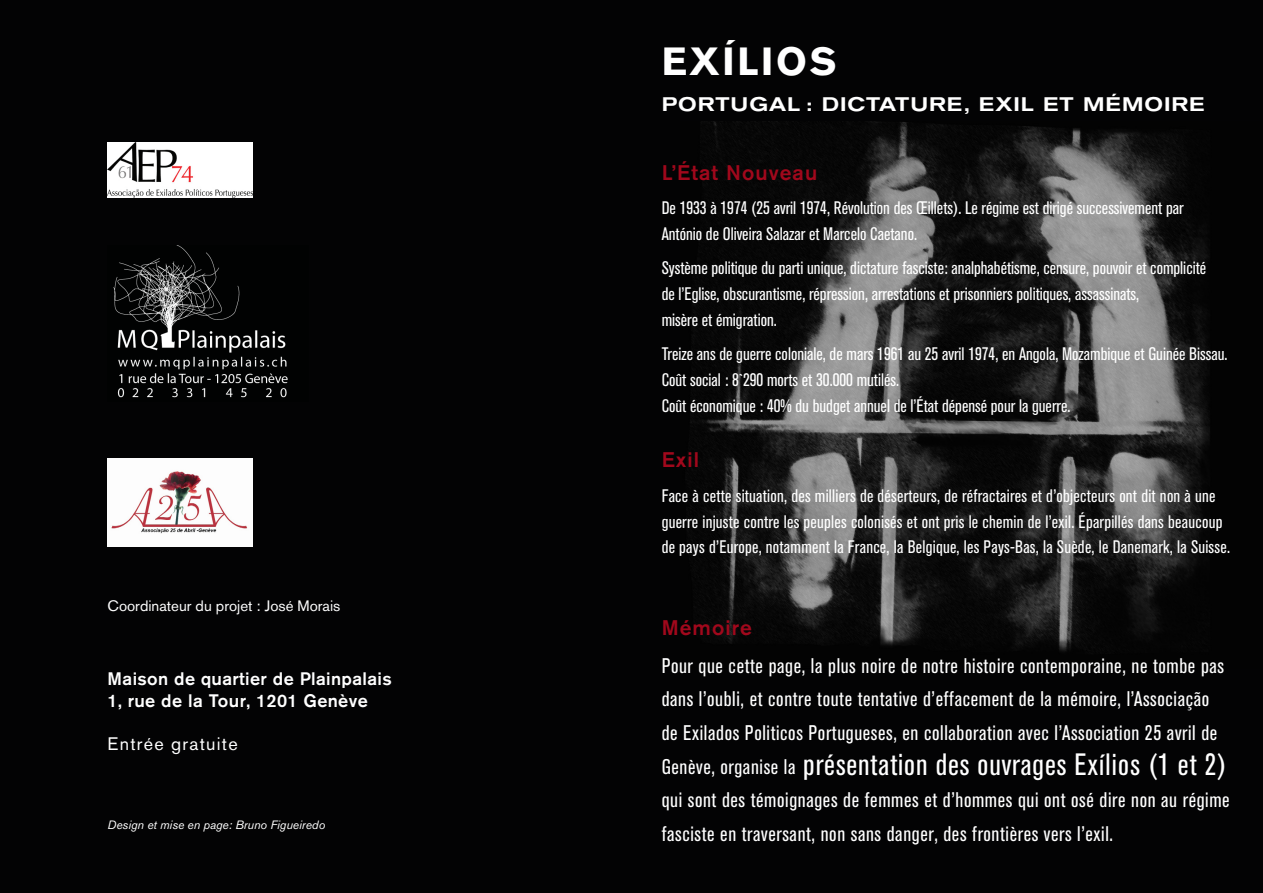
<style>
.page{position:relative;width:1263px;height:893px;background:#030304}
.page>*{position:absolute;margin:0;border:0;box-sizing:border-box;transform-origin:0 0}
.t1{font:700 39px "Akzidenz Grotesk BQ";letter-spacing:.07em;color:#fff}
.t2{font:condensed 30.6px "Akzidenz Grotesk BQ";letter-spacing:.03em;color:#fff}
.t3{font:condensed 21px "Akzidenz Grotesk BQ";letter-spacing:.03em;color:#fff}
.t4{font:500 21px "Akzidenz Grotesk BQ";letter-spacing:.05em;color:#a1081c}
.t5{font:500 expanded 19.5px "Akzidenz Grotesk BQ";letter-spacing:.05em;color:#fff}
.t6{font:condensed 18px "Akzidenz Grotesk BQ";color:#fff}
.t7{font:500 18px "Akzidenz Grotesk BQ";letter-spacing:.02em;color:#fff}
.t8{font:18px "Akzidenz Grotesk BQ";letter-spacing:.07em;color:#fff}
.t9{font:15px "Akzidenz Grotesk BQ";color:#fff}
.t10{font:italic 12px "Akzidenz Grotesk BQ";color:#fff}
</style>
<div class="page">
<img style="left:108px;top:459px;width:145px;height:87px">
<img style="left:107px;top:143px;width:146px;height:55px">
<img style="left:108px;top:245px;width:200px;height:157px">
<img style="left:681px;top:121px;width:582px;height:547px">
<p class="t9" style="left:108px;top:597px;width:234px">Coordinateur du projet : José Morais</p>
<p class="t7" style="left:108px;top:668px;width:286px">Maison de quartier de Plainpalais</p>
<p class="t7" style="left:108px;top:690px;width:262px">1, rue de la Tour, 1201 Genève</p>
<p class="t8" style="left:108px;top:733px;width:132px">Entrée gratuite</p>
<p class="t10" style="left:108px;top:818px;width:219px">Design et mise en page: Bruno Figueiredo</p>
<p class="t1" style="left:662px;top:39px;width:176px">EXÍLIOS</p>
<p class="t5" style="left:662px;top:93px;width:544px">PORTUGAL : DICTATURE, EXIL ET MÉMOIRE</p>
<p class="t4" style="left:662px;top:159px;width:157px">L’État Nouveau</p>
<p class="t6" style="left:662px;top:198px;width:523px">De 1933 à 1974 (25 avril 1974, Révolution des Œillets). Le régime est dirigé successivement par</p>
<p class="t6" style="left:662px;top:224px;width:257px">António de Oliveira Salazar et Marcelo Caetano.</p>
<p class="t6" style="left:662px;top:258px;width:546px">Système politique du parti unique, dictature fasciste: analphabétisme, censure, pouvoir et complicité</p>
<p class="t6" style="left:662px;top:284px;width:479px">de l’Eglise, obscurantisme, répression, arrestations et prisonniers politiques, assassinats,</p>
<p class="t6" style="left:662px;top:310px;width:117px">misère et émigration.</p>
<p class="t6" style="left:662px;top:344px;width:567px">Treize ans de guerre coloniale, de mars 1961 au 25 avril 1974, en Angola, Mozambique et Guinée Bissau.</p>
<p class="t6" style="left:662px;top:370px;width:239px">Coût social : 8`290 morts et 30.000 mutilés.</p>
<p class="t6" style="left:662px;top:396px;width:410px">Coût économique : 40% du budget annuel de l’État dépensé pour la guerre.</p>
<p class="t4" style="left:662px;top:447px;width:39px">Exil</p>
<p class="t6" style="left:662px;top:485px;width:555px">Face à cette situation, des milliers de déserteurs, de réfractaires et d’objecteurs ont dit non à une</p>
<p class="t6" style="left:662px;top:511px;width:562px">guerre injuste contre les peuples colonisés et ont pris le chemin de l’exil. Éparpillés dans beaucoup</p>
<p class="t6" style="left:662px;top:537px;width:570px">de pays d’Europe, notamment la France, la Belgique, les Pays-Bas, la Suède, le Danemark, la Suisse.</p>
<p class="t4" style="left:662px;top:614px;width:92px">Mémoire</p>
<p class="t3" style="left:662px;top:653px;width:564px">Pour que cette page, la plus noire de notre histoire contemporaine, ne tombe pas</p>
<p class="t3" style="left:662px;top:687px;width:549px">dans l’oubli, et contre toute tentative d’effacement de la mémoire, l’Associação</p>
<p class="t3" style="left:662px;top:721px;width:557px">de Exilados Politicos Portugueses, en collaboration avec l’Association 25 avril de</p>
<p class="t3" style="left:662px;top:755px;width:135px">Genève, organise la</p>
<p class="t3" style="left:662px;top:788px;width:569px">qui sont des témoignages de femmes et d’hommes qui ont osé dire non au régime</p>
<p class="t3" style="left:662px;top:822px;width:453px">fasciste en traversant, non sans danger, des frontières vers l’exil.</p>
<p class="t2" style="left:803px;top:747px;width:424px">présentation des ouvrages Exílios (1 et 2)</p>
</div>
